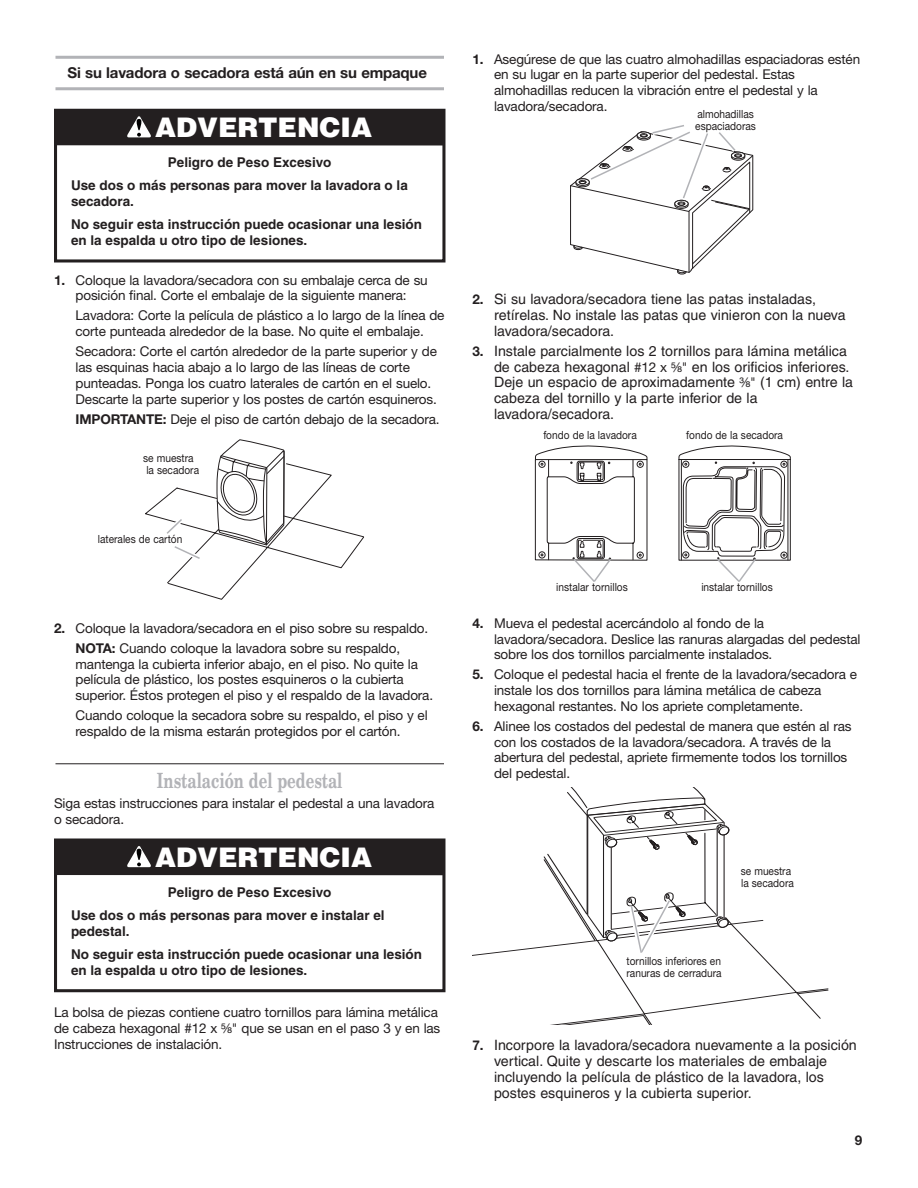
<style>
.page{position:relative;width:918px;height:1188px;background:#fff}
.page>*{position:absolute;margin:0;border:0;box-sizing:border-box;transform-origin:0 0}
.t1{font:900 27px "Helvetica";color:#fff}
.t2{font:700 21px "New Century Schlbk";color:#b2b3b7;scale:.71 1}
.t3{font:700 15px "Helvetica Neue";letter-spacing:-.01em;color:#231f20}
.t4{font:14.25px/15.8px "Helvetica";color:#231f20}
.t5{font:13.5px/15.8px "Helvetica Neue";letter-spacing:-.01em;color:#231f20}
.t6{font:700 13.5px/23.2px "Helvetica";color:#231f20}
.t7{font:700 13.5px "Helvetica Neue";color:#231f20}
.t8{font:11.25px/12px "Helvetica Neue";color:#231f20;scale:.9 1}
.s1{font-weight:700}
.s2{font-family:"Helvetica Fraction"}
.s3{font-family:"Helvetica Neue";font-weight:700;font-size:13.5px}
.s4{font-family:"Helvetica Neue";font-size:13.5px}
.s5{font-family:"Helvetica Fraction";font-size:13.5px}
</style>
<div class="page">
<svg style="left:472px;top:856px;width:356px;height:168px"></svg>
<svg style="left:546px;top:787px;width:252px;height:228px"></svg>
<hr style="left:56px;top:763px;width:388px;height:1px;background:#231f20">
<hr style="left:56px;top:87px;width:388px;height:3px;background:#b2b3b7">
<hr style="left:56px;top:56px;width:388px;height:3px;background:#b2b3b7">
<div style="left:54px;top:109px;width:391px;height:154px;border:3px solid #231f20"></div>
<div style="left:56px;top:109px;width:388px;height:37px;background:#231f20"></div>
<svg style="left:127px;top:116px;width:24px;height:21px"></svg>
<div style="left:54px;top:839px;width:391px;height:153px;border:3px solid #231f20"></div>
<div style="left:56px;top:839px;width:388px;height:36px;background:#231f20"></div>
<svg style="left:127px;top:846px;width:24px;height:21px"></svg>
<svg style="left:145px;top:439px;width:219px;height:161px"></svg>
<svg style="left:570px;top:125px;width:183px;height:149px"></svg>
<svg style="left:678px;top:445px;width:113px;height:137px"></svg>
<svg style="left:535px;top:445px;width:113px;height:137px"></svg>
<p class="t3" style="left:68px;top:68px;width:361px">Si su lavadora o secadora está aún en su empaque</p>
<h1 class="t1" style="left:155px;top:118px;width:219px">ADVERTENCIA</h1>
<p class="t6" style="left:71px;top:152px;width:338px;text-indent:97px">Peligro de Peso Excesivo<br>Use dos o más personas para mover la lavadora o la</p>
<p class="t6" style="left:71px;top:191px;width:353px">secadora.<br>No seguir esta instrucción puede ocasionar una lesión</p>
<p class="t6" style="left:71px;top:230px;width:238px">en la espalda u otro tipo de lesiones.</p>
<p class="t5" style="left:54px;top:273px;width:375px;text-align:center"><span class="s1">1.</span> Coloque la lavadora/secadora con su embalaje cerca de su posición final. Corte el embalaje de la siguiente manera:</p>
<p class="t5" style="left:76px;top:309px;width:370px">Lavadora: Corte la película de plástico a lo largo de la línea de corte punteada alrededor de la base. No quite el embalaje.</p>
<p class="t5" style="left:76px;top:345px;width:363px">Secadora: Corte el cartón alrededor de la parte superior y de las esquinas hacia abajo a lo largo de las líneas de corte punteadas. Ponga los cuatro laterales de cartón en el suelo.<br>Descarte la parte superior y los postes de cartón esquineros.</p>
<p class="t5" style="left:76px;top:412px;width:366px"><span class="s1">IMPORTANTE:</span> Deje el piso de cartón debajo de la secadora.</p>
<p class="t8" style="left:143px;top:453px;width:64px">se muestra la secadora</p>
<p class="t8" style="left:98px;top:534px;width:95px">laterales de cartón</p>
<p class="t5" style="left:54px;top:619px;width:376px;line-height:20.1px;text-align:center"><span class="s1">2.</span> Coloque la lavadora/secadora en el piso sobre su respaldo.<br><span class="s1">NOTA:</span> Cuando coloque la lavadora sobre su respaldo,</p>
<p class="t5" style="left:76px;top:657px;width:359px">mantenga la cubierta inferior abajo, en el piso. No quite la película de plástico, los postes esquineros o la cubierta superior. Éstos protegen el piso y el respaldo de la lavadora.</p>
<p class="t5" style="left:76px;top:709px;width:354px">Cuando coloque la secadora sobre su respaldo, el piso y el respaldo de la misma estarán protegidos por el cartón.</p>
<h2 class="t2" style="left:157px;top:773px;width:263px">Instalación del pedestal</h2>
<p class="t5" style="left:54px;top:797px;width:382px">Siga estas instrucciones para instalar el pedestal a una lavadora o secadora.</p>
<h1 class="t1" style="left:155px;top:848px;width:219px">ADVERTENCIA</h1>
<p class="t6" style="left:71px;top:882px;width:315px;text-indent:97px">Peligro de Peso Excesivo<br>Use dos o más personas para mover e instalar el</p>
<p class="t6" style="left:71px;top:921px;width:353px">pedestal.<br>No seguir esta instrucción puede ocasionar una lesión</p>
<p class="t6" style="left:71px;top:960px;width:238px">en la espalda u otro tipo de lesiones.</p>
<p class="t5" style="left:54px;top:1006px;width:388px">La bolsa de piezas contiene cuatro tornillos para lámina metálica de cabeza hexagonal #12 x <span class="s2">⁵⁄₈</span>" que se usan en el paso 3 y en las<br>Instrucciones de instalación.</p>
<p class="t5" style="left:494px;top:52px;width:368px;text-indent:-22px"><span class="s1">1.</span> Asegúrese de que las cuatro almohadillas espaciadoras estén en su lugar en la parte superior del pedestal. Estas almohadillas reducen la vibración entre el pedestal y la lavadora/secadora.</p>
<p class="t8" style="left:695px;top:109px;width:69px">almohadillas espaciadoras</p>
<p class="t4" style="left:494px;top:293px;width:353px;text-indent:-22px"><span class="s3">2.</span> Si su lavadora/secadora tiene las patas instaladas, retírelas. No instale las patas que vinieron con la nueva lavadora/secadora.</p>
<p class="t4" style="left:494px;top:344px;width:361px;text-indent:-22px"><span class="s3">3.</span> Instale parcialmente los 2 tornillos para lámina metálica de cabeza hexagonal <span class="s4">#12 x</span> <span class="s5">⁵⁄₈</span><span class="s4">"</span> en los orificios inferiores.<br>Deje un espacio de aproximadamente <span class="s5">³⁄₈</span><span class="s4">"</span> (1 cm) entre la cabeza del tornillo y la parte inferior de la lavadora/secadora.</p>
<p class="t8" style="left:543px;top:430px;width:105px">fondo de la lavadora</p>
<p class="t8" style="left:686px;top:430px;width:109px">fondo de la secadora</p>
<p class="t8" style="left:556px;top:582px;width:81px">instalar tornillos</p>
<p class="t8" style="left:701px;top:582px;width:81px">instalar tornillos</p>
<p class="t5" style="left:494px;top:616px;width:368px;text-indent:-22px"><span class="s1">4.</span> Mueva el pedestal acercándolo al fondo de la lavadora/secadora. Deslice las ranuras alargadas del pedestal sobre los dos tornillos parcialmente instalados.</p>
<p class="t5" style="left:494px;top:668px;width:365px;text-indent:-22px"><span class="s1">5.</span> Coloque el pedestal hacia el frente de la lavadora/secadora e instale los dos tornillos para lámina metálica de cabeza hexagonal restantes. No los apriete completamente.</p>
<p class="t5" style="left:494px;top:720px;width:359px;text-indent:-22px"><span class="s1">6.</span> Alinee los costados del pedestal de manera que estén al ras con los costados de la lavadora/secadora. A través de la abertura del pedestal, apriete firmemente todos los tornillos del pedestal.</p>
<p class="t8" style="left:741px;top:866px;width:61px">se muestra la secadora</p>
<p class="t8" style="left:627px;top:956px;width:107px">tornillos inferiores en ranuras de cerradura</p>
<p class="t4" style="left:494px;top:1039px;width:364px;text-indent:-22px"><span class="s3">7.</span> Incorpore la lavadora/secadora nuevamente a la posición vertical. Quite y descarte los materiales de embalaje incluyendo la película de plástico de la lavadora, los postes esquineros y la cubierta superior.</p>
<p class="t7" style="left:855px;top:1135px;width:9px">9</p>
</div>
